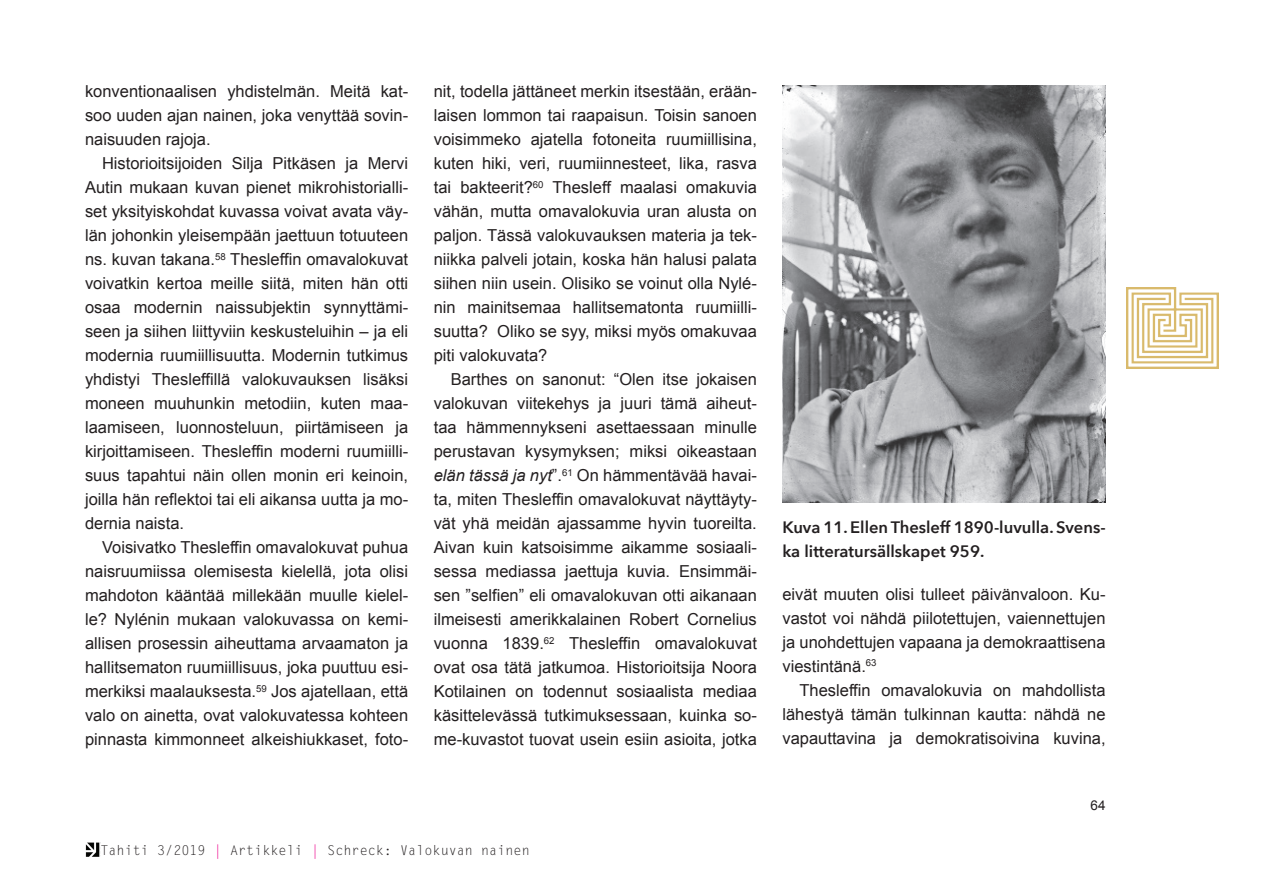
<style>
.page{position:relative;width:1263px;height:893px;background:#fff}
.page>*{position:absolute;margin:0;border:0;box-sizing:border-box;transform-origin:0 0}
.t1{font:16.5px/24px "Arial";color:#231f20;text-align:justify}
.t2{font:600 16.5px/24px "Avenir Next";color:#231f20}
.t3{font:13.5px "Letter Gothic Std";color:#231f20}
.t4{font:13.5px "Arial";color:#231f20}
.s1{font-style:italic}
.s2{color:#ed028c}
</style>
<div class="page">
<img style="left:1127px;top:287px;width:92px;height:82px">
<img style="left:85px;top:842px;width:15px;height:15px">
<img style="left:782px;top:85px;width:324px;height:417px">
<p class="t1" style="left:85px;top:79px;width:325px">konventionaalisen yhdistelmän. Meitä kat&shy;soo uuden ajan nainen, joka venyttää sovin&shy;naisuuden rajoja.</p>
<p class="t1" style="left:85px;top:151px;width:325px;text-indent:17px">Historioitsijoiden Silja Pitkäsen ja Mervi Autin mukaan kuvan pienet mikrohistorialli&shy;set yksityiskohdat kuvassa voivat avata väy&shy;län johonkin yleisempään jaettuun totuuteen ns. kuvan takana.<sup>58</sup> Thesleffin omavalokuvat voivatkin kertoa meille siitä, miten hän otti osaa modernin naissubjektin synnyttämi&shy;seen ja siihen liittyviin keskusteluihin – ja eli modernia ruumiillisuutta. Modernin tutkimus yhdistyi Thesleffillä valokuvauksen lisäksi moneen muuhunkin metodiin, kuten maa&shy;laamiseen, luonnosteluun, piirtämiseen ja kirjoittamiseen. Thesleffin moderni ruumiilli&shy;suus tapahtui näin ollen monin eri keinoin, joilla hän reflektoi tai eli aikansa uutta ja mo&shy;dernia naista.</p>
<p class="t1" style="left:85px;top:536px;width:325px;text-indent:17px">Voisivatko Thesleffin omavalokuvat puhua naisruumiissa olemisesta kielellä, jota olisi mahdoton kääntää millekään muulle kielel&shy;le? Nylénin mukaan valokuvassa on kemi&shy;allisen prosessin aiheuttama arvaamaton ja hallitsematon ruumiillisuus, joka puuttuu esi&shy;merkiksi maalauksesta.<sup>59</sup> Jos ajatellaan, että valo on ainetta, ovat valokuvatessa kohteen pinnasta kimmonneet alkeishiukkaset, foto-</p>
<p class="t1" style="left:434px;top:79px;width:325px">nit, todella jättäneet merkin itsestään, erään&shy;laisen lommon tai raapaisun. Toisin sanoen voisimmeko ajatella fotoneita ruumiillisina, kuten hiki, veri, ruumiinnesteet, lika, rasva tai bakteerit?<sup>60</sup> Thesleff maalasi omakuvia vähän, mutta omavalokuvia uran alusta on paljon. Tässä valokuvauksen materia ja tek&shy;niikka palveli jotain, koska hän halusi palata siihen niin usein. Olisiko se voinut olla Nylé&shy;nin mainitsemaa hallitsematonta ruumiilli&shy;suutta? Oliko se syy, miksi myös omakuvaa piti valokuvata?</p>
<p class="t1" style="left:434px;top:367px;width:325px;text-indent:17px">Barthes on sanonut: “Olen itse jokaisen valokuvan viitekehys ja juuri tämä aiheut&shy;taa hämmennykseni asettaessaan minulle perustavan kysymyksen; miksi oikeastaan <span class="s1">elän tässä ja nyt</span>”.<sup>61</sup> On hämmentävää havai&shy;ta, miten Thesleffin omavalokuvat näyttäyty&shy;vät yhä meidän ajassamme hyvin tuoreilta.<br>Aivan kuin katsoisimme aikamme sosiaali&shy;sessa mediassa jaettuja kuvia. Ensimmäi&shy;sen ”selfien” eli omavalokuvan otti aikanaan ilmeisesti amerikkalainen Robert Cornelius vuonna 1839.<sup>62</sup> Thesleffin omavalokuvat ovat osa tätä jatkumoa. Historioitsija Noora Kotilainen on todennut sosiaalista mediaa käsittelevässä tutkimuksessaan, kuinka so&shy;me-kuvastot tuovat usein esiin asioita, jotka</p>
<p class="t3" style="left:100px;top:842px;width:431px">Tahiti 3/2019 <span class="s2">|</span> Artikkeli <span class="s2">|</span> Schreck: Valokuvan nainen</p>
<p class="t2" style="left:782px;top:515px;width:325px">Kuva 11. Ellen Thesleff 1890-luvulla. Svens&shy;ka litteratursällskapet 959.</p>
<p class="t1" style="left:782px;top:582px;width:325px">eivät muuten olisi tulleet päivänvaloon. Ku&shy;vastot voi nähdä piilotettujen, vaiennettujen ja unohdettujen vapaana ja demokraattisena viestintänä.<sup>63</sup></p>
<p class="t1" style="left:782px;top:678px;width:325px;text-indent:17px">Thesleffin omavalokuvia on mahdollista lähestyä tämän tulkinnan kautta: nähdä ne vapauttavina ja demokratisoivina kuvina,</p>
<p class="t4" style="left:1090px;top:796px;width:17px">64</p>
</div>
